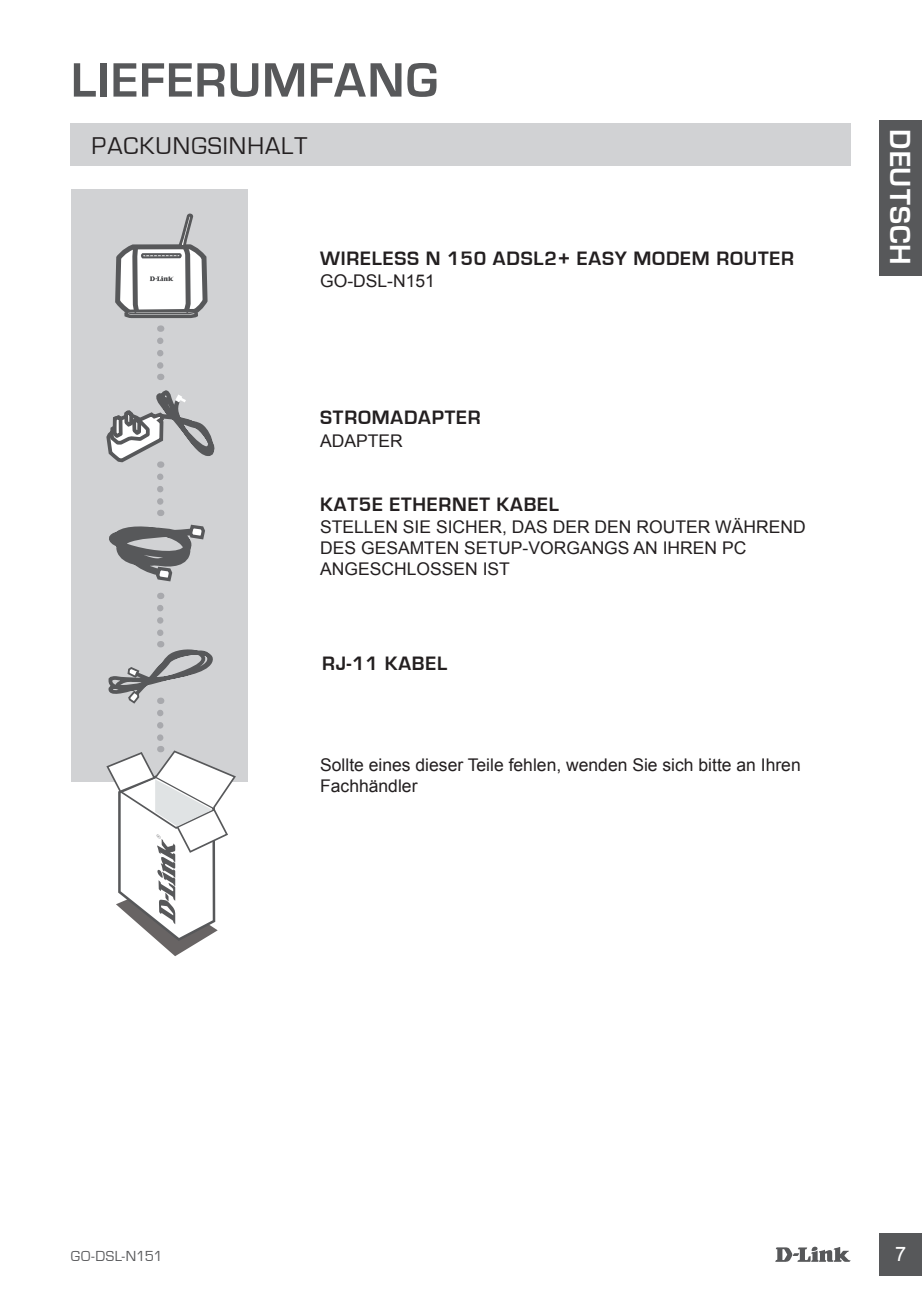
<style>
.page{position:relative;width:922px;height:1297px;background:#fff}
.page>*{position:absolute;margin:0;border:0;box-sizing:border-box;transform-origin:0 0}
.t1{font:700 50px "Eurostile";letter-spacing:.02em;color:#57585a}
.t2{font:700 30px "Eurostile";letter-spacing:.03em;color:#fff}
.t3{font:25px "Eurostile";letter-spacing:.04em;color:#231f20}
.t4{font:700 20px "Eurostile";letter-spacing:.04em;color:#231f20}
.t5{font:20px "Arial";color:#fff}
.t6{font:17.5px/21px "Arial";color:#231f20}
.t7{font:15px "Eurostile";letter-spacing:.025em;color:#57585a}
</style>
<div class="page">
<svg style="left:775px;top:1246px;width:75px;height:16px"></svg>
<div style="left:879px;top:1233px;width:42px;height:43px;background:#57585a"></div>
<div style="left:879px;top:120px;width:42px;height:156px;background:#57585a"></div>
<div style="left:71px;top:124px;width:779px;height:42px;background:#d1d2d4"></div>
<div style="left:71px;top:190px;width:176px;height:592px;background:#d1d2d4"></div>
<svg style="left:106px;top:756px;width:130px;height:190px"></svg>
<svg style="left:106px;top:410px;width:109px;height:291px"></svg>
<svg style="left:130px;top:337px;width:63px;height:619px"></svg>
<svg style="left:115px;top:213px;width:93px;height:119px"></svg>
<h1 class="t1" style="left:71px;top:53px;width:368px">LIEFERUMFANG</h1>
<h3 class="t3" style="left:92px;top:132px;width:217px">PACKUNGSINHALT</h3>
<p class="t4" style="left:320px;top:247px;width:33px">WIRELESS</p>
<p class="t4" style="left:425px;top:247px;width:177px">N 150 ADSL2+ EASY</p>
<p class="t4" style="left:633px;top:247px;width:34px">MODEM</p>
<p class="t4" style="left:716px;top:247px;width:28px">ROUTER</p>
<p class="t6" style="left:320px;top:271px;width:116px">GO-DSL-N151</p>
<p class="t4" style="left:320px;top:407px;width:162px">STROMADAPTER</p>
<p class="t6" style="left:320px;top:430px;width:84px">ADAPTER</p>
<p class="t4" style="left:320px;top:493px;width:240px">KAT5E ETHERNET KABEL</p>
<p class="t6" style="left:320px;top:517px;width:487px">STELLEN SIE SICHER, DAS DER DEN ROUTER WÄHREND<br>DES GESAMTEN SETUP-VORGANGS AN IHREN PC<br>ANGESCHLOSSEN IST</p>
<p class="t4" style="left:322px;top:652px;width:90px">RJ-11 KABEL</p>
<p class="t6" style="left:320px;top:754px;width:482px">Sollte eines dieser Teile fehlen, wenden Sie sich bitte an Ihren<br>Fachhändler</p>
<h2 class="t2" style="left:916px;top:129px;width:137px;rotate:90deg">DEUTSCH</h2>
<p class="t7" style="left:71px;top:1248px;width:93px">GO-DSL-N151</p>
<p class="t5" style="left:895px;top:1241px;width:13px">7</p>
</div>
